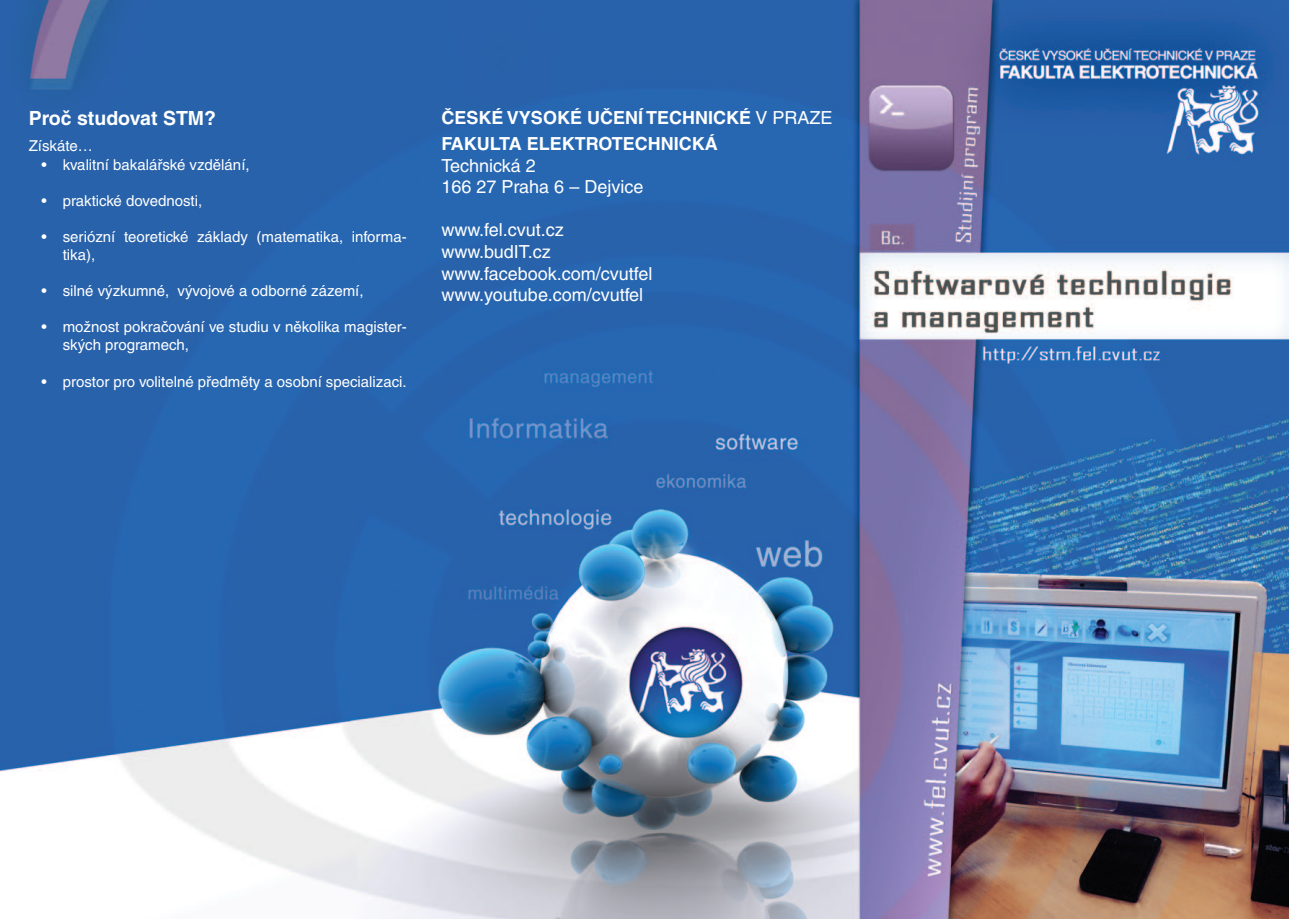
<style>
.page{position:relative;width:1289px;height:919px;background:#fff}
.page>*{position:absolute;margin:0;border:0;box-sizing:border-box;transform-origin:0 0}
.t1{font:700 19.5px "Helvetica CE";color:#fff}
.t2{font:18px/21.6px "Helvetica CE";color:#fff}
.t3{font:700 18px/26.1px "Helvetica CE";color:#fff}
.t4{font:15px/18px "Helvetica CE";color:#fff}
.s1{font-weight:400}
</style>
<div class="page">
<img style="left:0;top:0;width:1288px;height:918px">
<h1 class="t1" style="left:29px;top:107px;width:189px">PROČ STUDOVAT STM?</h1>
<p class="t4" style="left:29px;top:137px;width:66px">Získáte…</p>
<p class="t4" style="left:41px;top:155px;width:210px">• kvalitní bakalářské vzdělání,</p>
<p class="t4" style="left:41px;top:191px;width:162px">• praktické dovednosti,</p>
<p class="t4" style="left:63px;top:227px;width:345px;text-indent:-21px">• seriózní teoretické základy (matematika, informa&shy;tika),</p>
<p class="t4" style="left:41px;top:281px;width:323px">• silné výzkumné, vývojové a odborné zázemí,</p>
<p class="t4" style="left:63px;top:317px;width:345px;text-indent:-21px">• možnost pokračování ve studiu v několika magister&shy;ských programech,</p>
<p class="t4" style="left:41px;top:373px;width:367px">• prostor pro volitelné předměty a osobní specializaci.</p>
<p class="t3" style="left:441px;top:104px;width:390px">ČESKÉ VYSOKÉ UČENÍ TECHNICKÉ <span class="s1">v Praze<br></span>FAKULTA ELEKTROTECHNICKÁ</p>
<p class="t2" style="left:441px;top:154px;width:203px">Technická 2<br>166 27 Praha 6 – Dejvice</p>
<p class="t2" style="left:441px;top:219px;width:212px">www.fel.cvut.cz www.budIT.cz www.facebook.com/cvutfel www.youtube.com/cvutfel</p>
</div>
